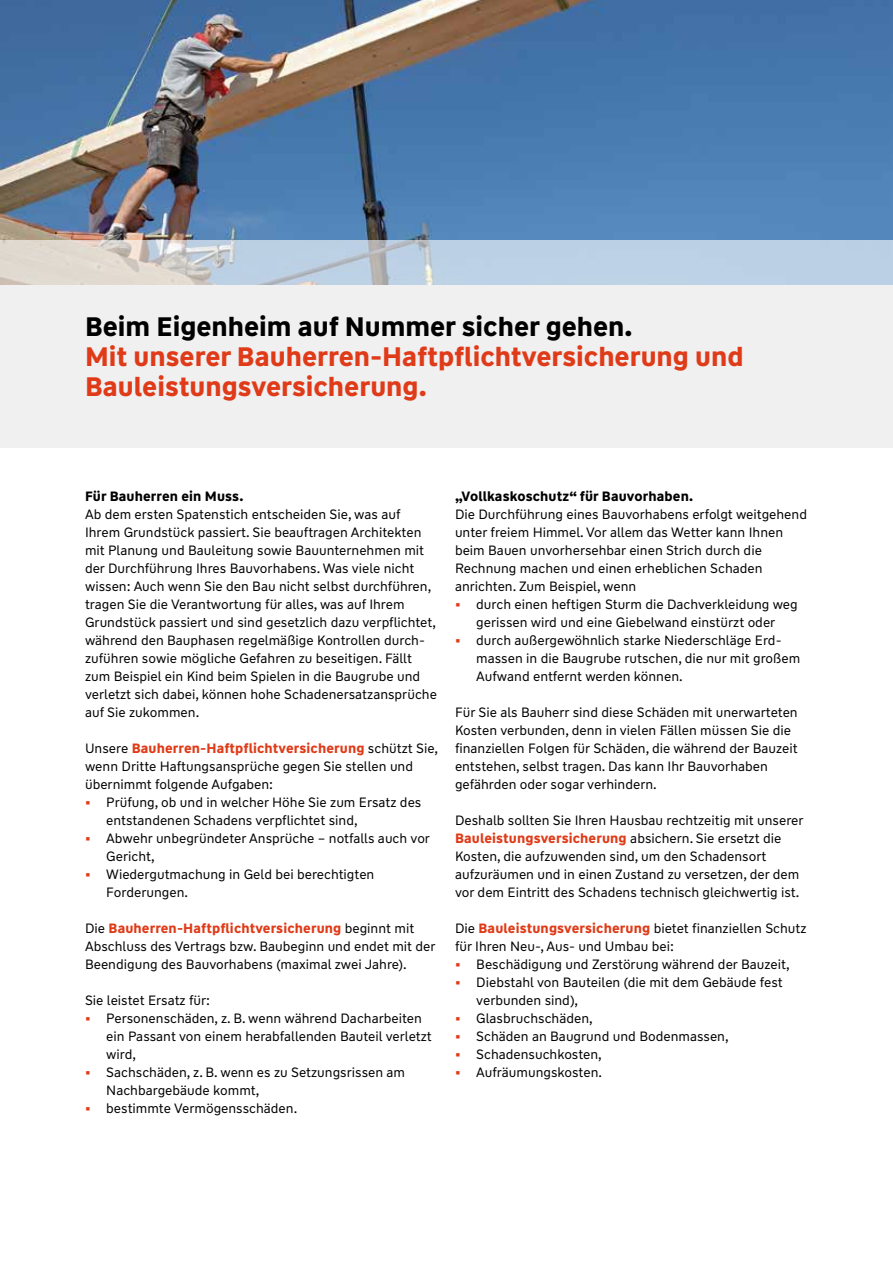
<style>
.page{position:relative;width:893px;height:1263px;background:#fff}
.page>*{position:absolute;margin:0;border:0;box-sizing:border-box;transform-origin:0 0}
.t1{font:700 26.7px/30px "WW Type";color:#df3b18}
.t2{font:700 26.7px "WW Type";color:#000}
.t3{font:13.5px/18px "WW Type";color:#000}
.t4{font:700 13.5px "WW Type";letter-spacing:.01em;color:#000}
.s1{font-weight:700;color:#df3b18}
</style>
<div class="page">
<img style="left:0;top:0;width:893px;height:241px">
<div style="left:0;top:285px;width:893px;height:162px;background:#f0f0f1"></div>
<svg style="left:0;top:241px;width:893px;height:44px;background:#c3d0dd"></svg>
<h1 class="t2" style="left:85px;top:309px;width:549px">Beim Eigenheim auf Nummer sicher gehen.</h1>
<h1 class="t1" style="left:85px;top:341px;width:660px">Mit unserer Bauherren-Haftpflichtversicherung und<br>Bauleistungsversicherung.</h1>
<p class="t4" style="left:85px;top:487px;width:160px">Für Bauherren ein Muss.</p>
<p class="t3" style="left:85px;top:505px;width:353px">Ab dem ersten Spatenstich entscheiden Sie, was auf Ihrem Grundstück passiert. Sie beauftragen Architekten mit Planung und Bauleitung sowie Bauunternehmen mit der Durchführung Ihres Bauvorhabens. Was viele nicht wissen: Auch wenn Sie den Bau nicht selbst durchführen, tragen Sie die Verantwortung für alles, was auf Ihrem Grundstück passiert und sind gesetzlich dazu verpflichtet, während den Bauphasen regelmäßige Kontrollen durch&shy;zuführen sowie mögliche Gefahren zu beseitigen. Fällt zum Beispiel ein Kind beim Spielen in die Baugrube und verletzt sich dabei, können hohe Schadenersatzansprüche auf Sie zukommen.</p>
<p class="t3" style="left:85px;top:739px;width:355px">Unsere <span class="s1">Bauherren-Haftpflichtversicherung</span> schützt Sie, wenn Dritte Haftungsansprüche gegen Sie stellen und übernimmt folgende Aufgaben:</p>
<p class="t3" style="left:106px;top:793px;width:317px;text-indent:-21px"><span class="s1">•</span> Prüfung, ob und in welcher Höhe Sie zum Ersatz des entstandenen Schadens verpflichtet sind,</p>
<p class="t3" style="left:106px;top:829px;width:325px;text-indent:-21px"><span class="s1">•</span> Abwehr unbegründeter Ansprüche – notfalls auch vor<br>Gericht,</p>
<p class="t3" style="left:106px;top:865px;width:270px;text-indent:-21px"><span class="s1">•</span> Wiedergutmachung in Geld bei berechtigten<br>Forderungen.</p>
<p class="t3" style="left:85px;top:919px;width:352px">Die <span class="s1">Bauherren-Haftpflichtversicherung</span> beginnt mit<br>Abschluss des Vertrags bzw. Baubeginn und endet mit der<br>Beendigung des Bauvorhabens (maximal zwei Jahre).</p>
<p class="t3" style="left:85px;top:991px;width:127px">Sie leistet Ersatz für:</p>
<p class="t3" style="left:106px;top:1009px;width:327px;text-indent:-21px"><span class="s1">•</span> Personenschäden, z. B. wenn während Dacharbeiten ein Passant von einem herabfallenden Bauteil verletzt wird,</p>
<p class="t3" style="left:106px;top:1063px;width:300px;text-indent:-21px"><span class="s1">•</span> Sachschäden, z. B. wenn es zu Setzungsrissen am<br>Nachbargebäude kommt,</p>
<p class="t3" style="left:85px;top:1099px;width:214px"><span class="s1">•</span> bestimmte Vermögensschäden.</p>
<p class="t4" style="left:455px;top:487px;width:240px">„Vollkaskoschutz“ für Bauvorhaben.</p>
<p class="t3" style="left:455px;top:505px;width:354px">Die Durchführung eines Bauvorhabens erfolgt weitgehend unter freiem Himmel. Vor allem das Wetter kann Ihnen beim Bauen unvorhersehbar einen Strich durch die Rechnung machen und einen erheblichen Schaden anrichten. Zum Beispiel, wenn</p>
<p class="t3" style="left:455px;top:595px;width:344px;text-align:center"><span class="s1">•</span> durch einen heftigen Sturm die Dachverkleidung weg gerissen wird und eine Giebelwand einstürzt oder</p>
<p class="t3" style="left:476px;top:631px;width:325px;text-indent:-21px"><span class="s1">•</span> durch außergewöhnlich starke Niederschläge Erd&shy;massen in die Baugrube rutschen, die nur mit großem<br>Aufwand entfernt werden können.</p>
<p class="t3" style="left:455px;top:703px;width:344px">Für Sie als Bauherr sind diese Schäden mit unerwarteten Kosten verbunden, denn in vielen Fällen müssen Sie die finanziellen Folgen für Schäden, die während der Bauzeit entstehen, selbst tragen. Das kann Ihr Bauvorhaben gefährden oder sogar verhindern.</p>
<p class="t3" style="left:455px;top:811px;width:350px">Deshalb sollten Sie Ihren Hausbau rechtzeitig mit unserer <span class="s1">Bauleistungsversicherung</span> absichern. Sie ersetzt die Kosten, die aufzuwenden sind, um den Schadensort aufzuräumen und in einen Zustand zu versetzen, der dem vor dem Eintritt des Schadens technisch gleichwertig ist.</p>
<p class="t3" style="left:455px;top:919px;width:353px">Die <span class="s1">Bauleistungsversicherung</span> bietet finanziellen Schutz für Ihren Neu-, Aus- und Umbau bei:</p>
<p class="t3" style="left:455px;top:955px;width:336px"><span class="s1">•</span> Beschädigung und Zerstörung während der Bauzeit,</p>
<p class="t3" style="left:476px;top:973px;width:308px;text-indent:-21px"><span class="s1">•</span> Diebstahl von Bauteilen (die mit dem Gebäude fest verbunden sind),</p>
<p class="t3" style="left:455px;top:1009px;width:139px"><span class="s1">•</span> Glasbruchschäden,</p>
<p class="t3" style="left:455px;top:1027px;width:275px"><span class="s1">•</span> Schäden an Baugrund und Bodenmassen,</p>
<p class="t3" style="left:455px;top:1045px;width:148px"><span class="s1">•</span> Schadensuchkosten,</p>
<p class="t3" style="left:455px;top:1063px;width:149px"><span class="s1">•</span> Aufräumungskosten.</p>
</div>
